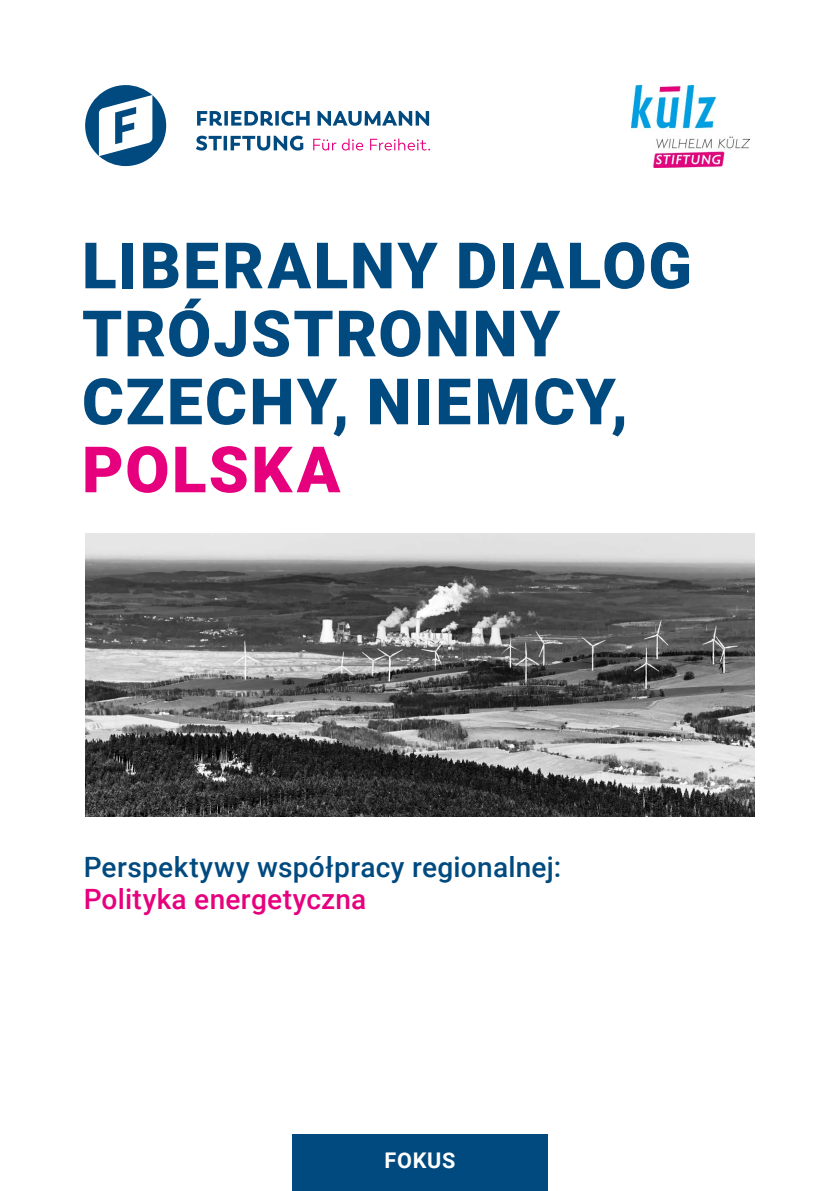
<style>
.page{position:relative;width:840px;height:1191px;background:#fff}
.page>*{position:absolute;margin:0;border:0;box-sizing:border-box;transform-origin:0 0}
.t1{font:900 64px/68px "Roboto";letter-spacing:.035em;color:#004a7f}
.t2{font:900 64px "Roboto";letter-spacing:.035em;color:#e6007d}
.t3{font:500 28px "Roboto";letter-spacing:.01em;color:#004a7f}
.t4{font:500 28px "Roboto";letter-spacing:.01em;color:#e6007d}
.t5{font:700 21.6px "Roboto";letter-spacing:.035em;color:#fff}
</style>
<div class="page">
<svg style="left:85px;top:85px;width:81px;height:81px"></svg>
<svg style="left:313px;top:139px;width:117px;height:11px"></svg>
<svg style="left:196px;top:136px;width:107px;height:15px"></svg>
<svg style="left:197px;top:111px;width:232px;height:15px"></svg>
<div style="left:292px;top:1134px;width:255px;height:57px;background:#004a7f"></div>
<img style="left:631px;top:85px;width:118px;height:82px">
<img style="left:85px;top:533px;width:669px;height:283px">
<p class="t1" style="left:82px;top:229px;width:611px">LIBERALNY DIALOG<br>TRÓJSTRONNY<br>CZECHY, NIEMCY,</p>
<p class="t2" style="left:82px;top:425px;width:260px">POLSKA</p>
<p class="t3" style="left:84px;top:847px;width:478px">Perspektywy współpracy regionalnej:</p>
<p class="t4" style="left:84px;top:879px;width:284px">Polityka energetyczna</p>
<p class="t5" style="left:384px;top:1144px;width:72px">FOKUS</p>
</div>
